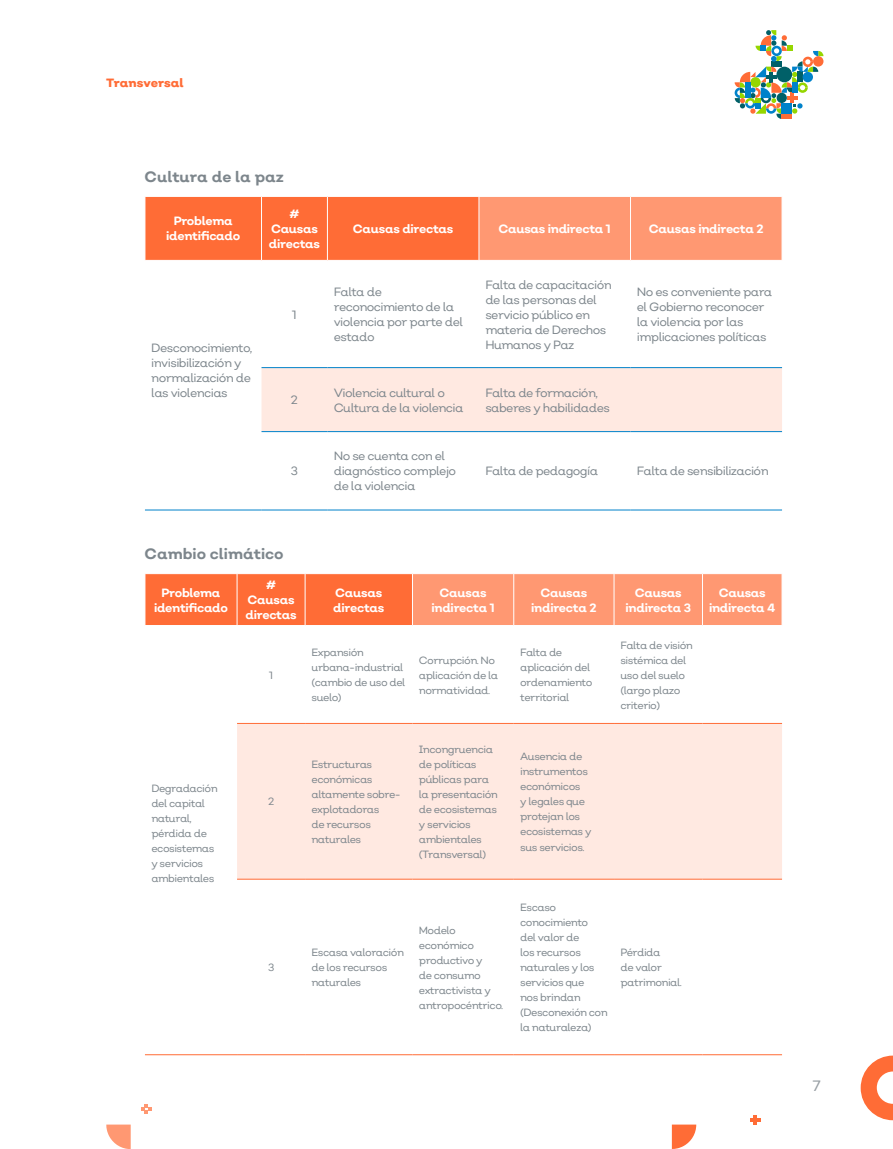
<style>
.page{position:relative;width:893px;height:1149px;background:#fff}
.page>*{position:absolute;margin:0;border:0;box-sizing:border-box;transform-origin:0 0}
.t1{font:700 15px "Nutmeg";color:#7d868c}
.t2{font:15px "Nutmeg Headline";color:#979ea3}
.t3{font:12px/15px "Nutmeg";letter-spacing:-.05em;color:#7d868c}
.t4{font:700 12px/15px "Nutmeg";letter-spacing:-.025em;color:#fff;text-align:center}
.t5{font:800 12px "Nutmeg";color:#ff6c36}
.t6{font:10.5px/15px "Nutmeg";letter-spacing:-.05em;color:#7d868c}
</style>
<div class="page">
<svg style="left:735px;top:30px;width:88px;height:89px"></svg>
<div style="left:745px;top:82px;width:5px;height:16px;background:#0082ca"></div>
<svg style="left:861px;top:1055px;width:32px;height:64px"></svg>
<svg style="left:672px;top:1124px;width:24px;height:24px"></svg>
<svg style="left:106px;top:1124px;width:25px;height:24px"></svg>
<svg style="left:141px;top:1104px;width:10px;height:9px"></svg>
<svg style="left:750px;top:1115px;width:10px;height:9px"></svg>
<svg style="left:146px;top:197px;width:636px;height:63px;background:#ff8153"></svg>
<div style="left:261px;top:368px;width:521px;height:63px;background:#ffe9e1"></div>
<hr style="left:261px;top:197px;width:1px;height:63px;background:#fff">
<hr style="left:327px;top:197px;width:1px;height:63px;background:#fff">
<hr style="left:479px;top:197px;width:1px;height:63px;background:#fff">
<hr style="left:630px;top:197px;width:1px;height:63px;background:#fff">
<hr style="left:261px;top:367px;width:66px;height:1px;background:#0082ca">
<hr style="left:327px;top:367px;width:152px;height:1px;background:#0082ca">
<hr style="left:479px;top:367px;width:151px;height:1px;background:#0082ca">
<hr style="left:630px;top:367px;width:152px;height:1px;background:#0082ca">
<hr style="left:261px;top:431px;width:66px;height:1px;background:#0082ca">
<hr style="left:327px;top:431px;width:152px;height:1px;background:#0082ca">
<hr style="left:479px;top:431px;width:151px;height:1px;background:#0082ca">
<hr style="left:630px;top:431px;width:152px;height:1px;background:#0082ca">
<hr style="left:145px;top:509px;width:116px;height:1px;background:#0082ca">
<hr style="left:261px;top:509px;width:66px;height:1px;background:#0082ca">
<hr style="left:327px;top:509px;width:152px;height:1px;background:#0082ca">
<hr style="left:479px;top:509px;width:151px;height:1px;background:#0082ca">
<hr style="left:630px;top:509px;width:152px;height:1px;background:#0082ca">
<svg style="left:146px;top:574px;width:636px;height:51px;background:#ff8659"></svg>
<div style="left:237px;top:724px;width:545px;height:154px;background:#ffe9e1"></div>
<hr style="left:237px;top:574px;width:1px;height:51px;background:#fff">
<hr style="left:305px;top:574px;width:1px;height:51px;background:#fff">
<hr style="left:412px;top:574px;width:1px;height:51px;background:#fff">
<hr style="left:513px;top:574px;width:1px;height:51px;background:#fff">
<hr style="left:614px;top:574px;width:1px;height:51px;background:#fff">
<hr style="left:702px;top:574px;width:1px;height:51px;background:#fff">
<hr style="left:237px;top:723px;width:68px;height:1px;background:#ff6c36">
<hr style="left:305px;top:723px;width:107px;height:1px;background:#ff6c36">
<hr style="left:412px;top:723px;width:102px;height:1px;background:#ff6c36">
<hr style="left:514px;top:723px;width:100px;height:1px;background:#ff6c36">
<hr style="left:614px;top:723px;width:88px;height:1px;background:#ff6c36">
<hr style="left:702px;top:723px;width:80px;height:1px;background:#ff6c36">
<hr style="left:237px;top:878px;width:68px;height:1px;background:#ff6c36">
<hr style="left:305px;top:878px;width:107px;height:1px;background:#ff6c36">
<hr style="left:412px;top:878px;width:102px;height:1px;background:#ff6c36">
<hr style="left:514px;top:878px;width:100px;height:1px;background:#ff6c36">
<hr style="left:614px;top:878px;width:88px;height:1px;background:#ff6c36">
<hr style="left:702px;top:878px;width:80px;height:1px;background:#ff6c36">
<hr style="left:237px;top:1054px;width:68px;height:1px;background:#ff6c36">
<hr style="left:305px;top:1054px;width:107px;height:1px;background:#ff6c36">
<hr style="left:412px;top:1054px;width:102px;height:1px;background:#ff6c36">
<hr style="left:514px;top:1054px;width:100px;height:1px;background:#ff6c36">
<hr style="left:614px;top:1054px;width:88px;height:1px;background:#ff6c36">
<hr style="left:702px;top:1054px;width:80px;height:1px;background:#ff6c36">
<hr style="left:145px;top:1054px;width:92px;height:1px;background:#ff6c36">
<p class="t5" style="left:106px;top:78px;width:79px">Transversal</p>
<h1 class="t1" style="left:145px;top:170px;width:141px">Cultura de la paz</h1>
<p class="t4" style="left:166px;top:215px;width:76px">Problema identificado</p>
<p class="t4" style="left:269px;top:207px;width:53px">#<br>Causas directas</p>
<p class="t4" style="left:353px;top:222px;width:102px">Causas directas</p>
<p class="t4" style="left:498px;top:222px;width:114px">Causas indirecta 1</p>
<p class="t4" style="left:649px;top:222px;width:116px">Causas indirecta 2</p>
<p class="t3" style="left:151px;top:341px;width:103px">Desconocimiento, invisibilización y normalización de las violencias</p>
<p class="t3" style="left:292px;top:308px;width:6px">1</p>
<p class="t3" style="left:334px;top:285px;width:131px">Falta de reconocimiento de la violencia por parte del estado</p>
<p class="t3" style="left:485px;top:278px;width:128px">Falta de capacitación de las personas del servicio público en materia de Derechos<br>Humanos y Paz</p>
<p class="t3" style="left:637px;top:285px;width:137px">No es conveniente para el Gobierno reconocer la violencia por las implicaciones políticas</p>
<p class="t3" style="left:291px;top:393px;width:9px">2</p>
<p class="t3" style="left:334px;top:386px;width:131px">Violencia cultural o<br>Cultura de la violencia</p>
<p class="t3" style="left:485px;top:386px;width:126px">Falta de formación, saberes y habilidades</p>
<p class="t3" style="left:291px;top:464px;width:9px">3</p>
<p class="t3" style="left:334px;top:449px;width:124px">No se cuenta con el diagnóstico complejo de la violencia</p>
<p class="t3" style="left:485px;top:464px;width:114px">Falta de pedagogía</p>
<p class="t3" style="left:637px;top:464px;width:133px">Falta de sensibilización</p>
<h1 class="t1" style="left:145px;top:547px;width:141px">Cambio climático</h1>
<p class="t4" style="left:154px;top:586px;width:76px">Problema identificado</p>
<p class="t4" style="left:246px;top:578px;width:53px">#<br>Causas directas</p>
<p class="t4" style="left:333px;top:586px;width:53px;text-align:left">Causas directas</p>
<p class="t4" style="left:432px;top:586px;width:65px">Causas indirecta 1</p>
<p class="t4" style="left:531px;top:586px;width:67px">Causas indirecta 2</p>
<p class="t4" style="left:626px;top:586px;width:67px">Causas indirecta 3</p>
<p class="t4" style="left:709px;top:586px;width:68px">Causas indirecta 4</p>
<p class="t6" style="left:151px;top:781px;width:68px">Degradación del capital natural, pérdida de ecosistemas y servicios ambientales</p>
<p class="t6" style="left:269px;top:668px;width:5px">1</p>
<p class="t6" style="left:268px;top:795px;width:8px">2</p>
<p class="t6" style="left:268px;top:960px;width:8px">3</p>
<p class="t6" style="left:311px;top:645px;width:95px">Expansión urbana-industrial (cambio de uso del suelo)</p>
<p class="t6" style="left:419px;top:653px;width:81px">Corrupción. No aplicación de la normatividad.</p>
<p class="t6" style="left:520px;top:645px;width:74px">Falta de aplicación del ordenamiento territorial</p>
<p class="t6" style="left:620px;top:638px;width:74px">Falta de visión sistémica del uso del suelo (largo plazo criterio)</p>
<p class="t6" style="left:311px;top:757px;width:91px">Estructuras económicas altamente sobre&shy;explotadoras<br>de recursos naturales</p>
<p class="t6" style="left:419px;top:742px;width:80px">Incongruencia de políticas públicas para la presentación de ecosistemas y servicios ambientales (Transversal)</p>
<p class="t6" style="left:520px;top:750px;width:73px">Ausencia de instrumentos económicos<br>y legales que protejan los ecosistemas y sus servicios.</p>
<p class="t6" style="left:311px;top:945px;width:94px">Escasa valoración de los recursos naturales</p>
<p class="t6" style="left:419px;top:923px;width:86px">Modelo económico productivo y<br>de consumo extractivista y antropocéntrico.</p>
<p class="t6" style="left:520px;top:900px;width:89px">Escaso conocimiento<br>del valor de<br>los recursos naturales y los servicios que<br>nos brindan (Desconexión con la naturaleza)</p>
<p class="t6" style="left:620px;top:945px;width:63px">Pérdida<br>de valor patrimonial.</p>
<h1 class="t2" style="left:813px;top:1078px;width:9px">7</h1>
</div>
